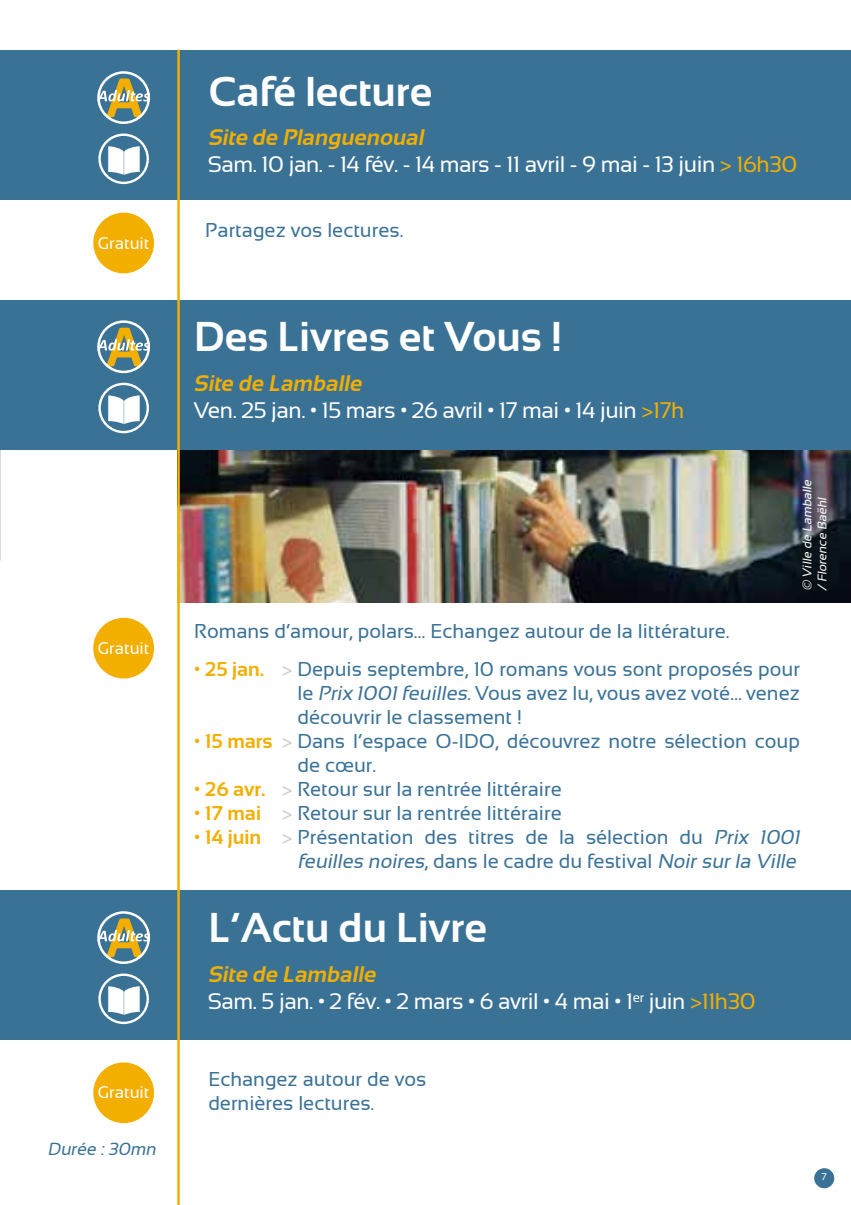
<style>
.page{position:relative;width:851px;height:1205px;background:#fff}
.page>*{position:absolute;margin:0;border:0;box-sizing:border-box;transform-origin:0 0}
.t1{font:700 41.75px "Sansation";color:#fff}
.t2{font:22.5px/27px "Sansation";letter-spacing:-.02em;color:#fff}
.t3{font:20px/24px "Sansation";color:#3a7296}
.t4{font:italic 17.5px "Sansation";color:#3a7296}
.t5{font:16.75px "Sansation";color:#fff}
.t6{font:italic 12.5px/15px "Sansation";color:#fff}
.t7{font:10px "Sansation";color:#fff}
.s1{font-weight:700;font-style:italic;color:#f2af00}
.s2{color:#f2af00}
.s3{font-weight:700;color:#f2af00}
.s4{color:#cfc9c6}
.s5{font-style:italic}
</style>
<div class="page">
<div style="left:0;top:890px;width:850px;height:150px;background:#3a7296"></div>
<div style="left:93px;top:1062px;width:61px;height:61px;background:#f2af00;border-radius:50%"></div>
<div style="left:98px;top:973px;width:51px;height:51px;border:2px solid #fff;border-radius:50%"></div>
<svg style="left:108px;top:986px;width:32px;height:29px"></svg>
<svg style="left:98px;top:918px;width:51px;height:39px"></svg>
<div style="left:97px;top:911px;width:53px;height:53px;border:2px solid #fff;border-radius:50%"></div>
<img style="left:180px;top:449px;width:670px;height:153px">
<div style="left:0;top:300px;width:850px;height:149px;background:#3a7296"></div>
<div style="left:93px;top:618px;width:61px;height:60px;background:#f2af00;border-radius:50%"></div>
<div style="left:98px;top:383px;width:51px;height:50px;border:2px solid #fff;border-radius:50%"></div>
<svg style="left:108px;top:395px;width:32px;height:29px"></svg>
<svg style="left:98px;top:328px;width:51px;height:38px"></svg>
<div style="left:97px;top:320px;width:53px;height:53px;border:2px solid #fff;border-radius:50%"></div>
<div style="left:0;top:50px;width:850px;height:150px;background:#3a7296"></div>
<hr style="left:177px;top:50px;width:3px;height:1155px;background:#f2af00">
<div style="left:98px;top:134px;width:51px;height:50px;border:2px solid #fff;border-radius:50%"></div>
<svg style="left:108px;top:146px;width:32px;height:29px"></svg>
<svg style="left:98px;top:78px;width:51px;height:39px"></svg>
<div style="left:97px;top:71px;width:53px;height:53px;border:2px solid #fff;border-radius:50%"></div>
<div style="left:93px;top:213px;width:61px;height:60px;background:#f2af00;border-radius:50%"></div>
<div style="left:814px;top:1168px;width:20px;height:20px;background:#3a7296;border-radius:50%"></div>
<p class="t5" style="left:98px;top:233px;width:53px">Gratuit</p>
<p class="t5" style="left:98px;top:638px;width:53px">Gratuit</p>
<p class="t5" style="left:98px;top:1083px;width:53px">Gratuit</p>
<p class="t4" style="left:47px;top:1139px;width:113px">Durée :30mn</p>
<h1 class="t1" style="left:208px;top:68px;width:225px">Café lecture</h1>
<p class="t2" style="left:208px;top:124px;width:591px"><span class="s1">Site de Planguenoual<br></span>Sam. 10 jan. - 14 fév. - 14 mars - 11 avril - 9 mai - 13 juin <span class="s2">&gt; 16h30</span></p>
<p class="t3" style="left:205px;top:218px;width:199px">Partagez vos lectures.</p>
<h1 class="t1" style="left:194px;top:313px;width:369px">Des Livres et Vous !</h1>
<p class="t2" style="left:193px;top:370px;width:492px"><span class="s1">Site de Lamballe<br></span>Ven. 25 jan. • 15 mars • 26 avril • 17 mai • 14 juin <span class="s2">&gt;17h</span></p>
<p class="t6" style="left:799px;top:591px;width:116px;rotate:-90deg">© Ville de Lamballe / Florence Baëhl</p>
<p class="t3" style="left:194px;top:618px;width:536px">Romans d’amour, polars… Echangez autour de la littérature.</p>
<p class="t3" style="left:297px;top:657px;width:504px;text-align:justify;text-indent:-103px"><span class="s3">• 25 jan.</span> <span class="s4">&gt;</span> Depuis septembre, 10 romans vous sont proposés pour le <span class="s5">Prix 1001feuilles.</span>Vous avez lu, vous avez voté… venez découvrir le classement !</p>
<p class="t3" style="left:297px;top:729px;width:504px;text-indent:-103px"><span class="s3">• 15 mars</span> <span class="s4">&gt;</span> Dans l’espace O-IDO, découvrez notre sélection coup de cœur.</p>
<p class="t3" style="left:194px;top:777px;width:369px"><span class="s3">• 26 avr.</span> <span class="s4">&gt;</span> Retour sur la rentrée littéraire</p>
<p class="t3" style="left:194px;top:801px;width:369px"><span class="s3">• 17 mai</span> <span class="s4">&gt;</span> Retour sur la rentrée littéraire</p>
<p class="t3" style="left:194px;top:825px;width:611px;text-align:right"><span class="s3">• 14 juin</span> <span class="s4">&gt;</span> Présentation des titres de la sélection du <span class="s5">Prix 1001 feuilles noires</span>, d a n s l e c a d re d u fe s t i va l <span class="s5">Noirsurla Ville</span></p>
<h1 class="t1" style="left:208px;top:904px;width:280px">L’Actu du Livre</h1>
<p class="t2" style="left:208px;top:961px;width:549px"><span class="s1">Site de Lamballe<br></span>Sam. 5 jan. • 2 fév. • 2 mars • 6 avril • 4 mai • 1<sup>er</sup> juin <span class="s2">&gt;11h30</span></p>
<p class="t3" style="left:208px;top:1067px;width:219px">Echangez autour de vos dernières lectures.</p>
<p class="t7" style="left:821px;top:1171px;width:7px">7</p>
</div>
